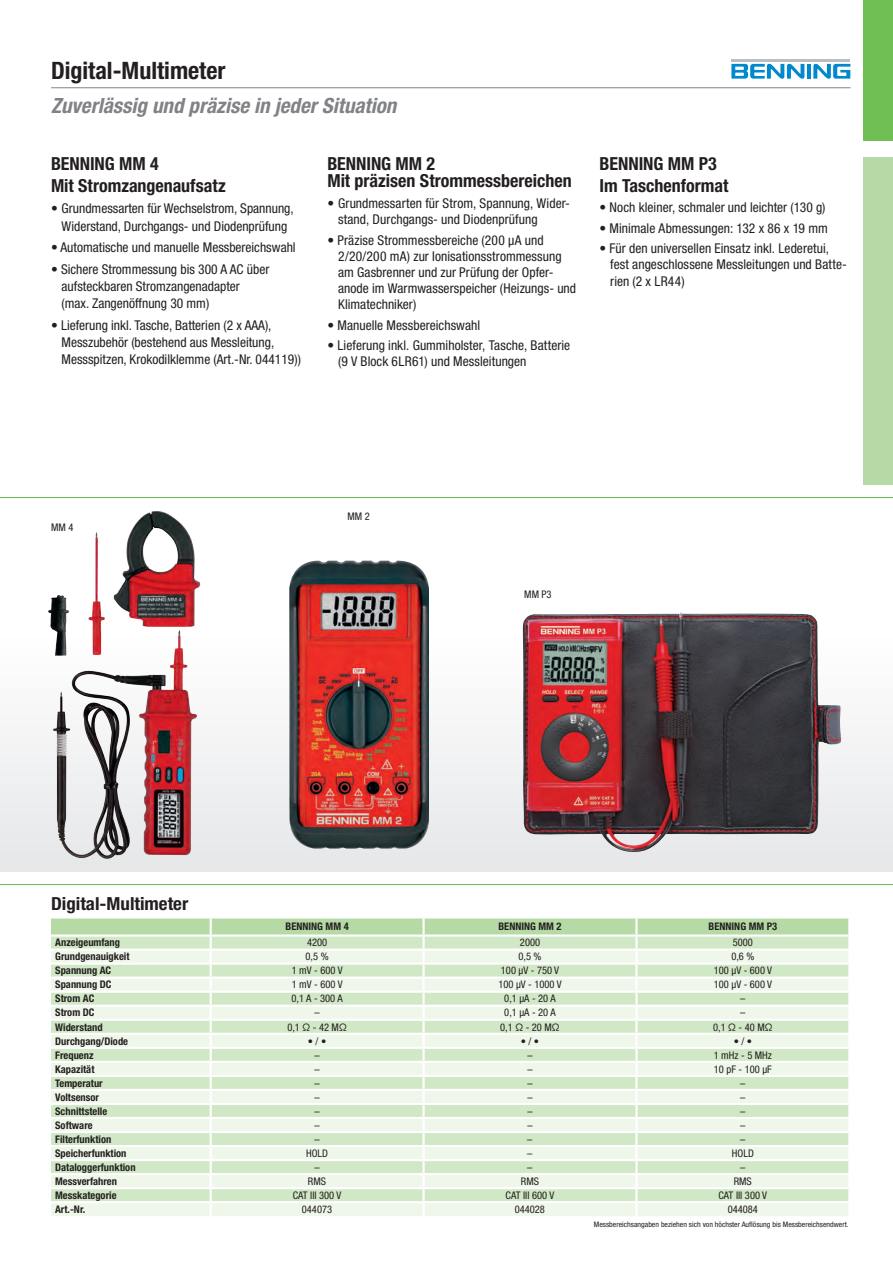
<style>
.page{position:relative;width:893px;height:1263px;background:#fff}
.page>*{position:absolute;margin:0;border:0;box-sizing:border-box;transform-origin:0 0}
.t1{font:700 condensed 24px "Helvetica Neue LT Pro";color:#231f20}
.t2{font:italic 700 condensed 21px "Helvetica Neue LT Pro";color:#808285}
.t3{font:700 condensed 18px/21.6px "Helvetica Neue LT Pro";color:#231f20}
.t4{font:700 condensed 18px "Helvetica Neue LT Pro";color:#231f20;scale:1.05 1}
.t5{font:condensed 13.5px/16.2px "Helvetica Neue LT Pro";color:#231f20}
.t6{font:condensed 10.5px "Helvetica Neue LT Pro";color:#231f20}
.t7{font:700 condensed 10.5px "Helvetica Neue LT Pro";color:#231f20}
.t8{font:condensed 7.5px "Helvetica Neue LT Pro";color:#231f20;scale:1.05 1}
</style>
<div class="page">
<div style="left:0;top:510px;width:893px;height:362px;background:linear-gradient(to bottom,#fff,#e8e9eb)"></div>
<div style="left:863px;top:157px;width:30px;height:328px;background:#b5daa5"></div>
<hr style="left:0;top:884px;width:893px;height:1px;background:#6fbf54">
<hr style="left:0;top:497px;width:893px;height:1px;background:#6fbf54">
<div style="left:863px;top:0;width:30px;height:140px;background:#6fbf54"></div>
<svg style="left:51px;top:918px;width:798px;height:298px"></svg>
<hr style="left:51px;top:87px;width:799px;height:1px;background:#808285">
<img style="left:523px;top:612px;width:319px;height:241px">
<img style="left:289px;top:559px;width:140px;height:289px">
<img style="left:26px;top:510px;width:193px;height:349px">
<hr style="left:731px;top:59px;width:119px;height:3px;background:#bcbdc0">
<hr style="left:807px;top:64px;width:4px;height:15px;background:#0089cf">
<svg style="left:731px;top:64px;width:73px;height:15px"></svg>
<svg style="left:813px;top:64px;width:37px;height:15px"></svg>
<h1 class="t1" style="left:51px;top:56px;width:176px">Digital-Multimeter</h1>
<h2 class="t2" style="left:51px;top:92px;width:347px">Zuverlässig und präzise in jeder Situation</h2>
<h3 class="t3" style="left:51px;top:153px;width:176px">BENNING MM 4<br>Mit Stromzangenaufsatz</h3>
<p class="t5" style="left:51px;top:200px;width:244px;line-height:17.2px;text-align:center">• Grundmessarten für Wechselstrom, Spannung,<br>Widerstand, Durchgangs- und Diodenprüfung</p>
<p class="t5" style="left:51px;top:239px;width:246px">• Automatische und manuelle Messbereichswahl</p>
<p class="t5" style="left:62px;top:260px;width:209px;line-height:17.2px;text-indent:-11px">• Sichere Strommessung bis 300 A AC über aufsteckbaren Stromzangenadapter (max. Zangenöffnung 30 mm)</p>
<p class="t5" style="left:62px;top:316px;width:241px;line-height:17.2px;text-indent:-11px">• Lieferung inkl. Tasche, Batterien (2 x AAA),<br>Messzubehör (bestehend aus Messleitung,<br>Messspitzen, Krokodilklemme (Art.-Nr. 044119))</p>
<h3 class="t3" style="left:327px;top:155px;width:246px;line-height:17.2px">BENNING MM 2<br>Mit präzisen Strommessbereichen</h3>
<p class="t5" style="left:338px;top:195px;width:233px;text-indent:-11px">• Grundmessarten für Strom, Spannung, Wider&shy;stand, Durchgangs- und Diodenprüfung</p>
<p class="t5" style="left:338px;top:232px;width:240px;text-indent:-11px">• Präzise Strommessbereiche (200 µA und 2/20/200 mA) zur Ionisationsstrommessung am Gasbrenner und zur Prüfung der Opfer&shy;anode im Warmwasserspeicher (Heizungs- und Klimatechniker)</p>
<p class="t5" style="left:327px;top:317px;width:154px">• Manuelle Messbereichswahl</p>
<p class="t5" style="left:338px;top:337px;width:234px;text-indent:-11px">• Lieferung inkl. Gummiholster, Tasche, Batterie (9 V Block 6LR61) und Messleitungen</p>
<h3 class="t3" style="left:600px;top:153px;width:130px">BENNING MM P3<br>Im Taschenformat</h3>
<p class="t5" style="left:600px;top:199px;width:227px">• Noch kleiner, schmaler und leichter (130 g)</p>
<p class="t5" style="left:600px;top:220px;width:230px">• Minimale Abmessungen: 132 x 86 x 19 mm</p>
<p class="t5" style="left:610px;top:240px;width:238px;text-indent:-11px">• Für den universellen Einsatz inkl. Lederetui, fest angeschlossene Messleitungen und Batte&shy;rien (2 x LR44)</p>
<p class="t6" style="left:51px;top:521px;width:24px">MM 4</p>
<p class="t6" style="left:347px;top:510px;width:24px">MM 2</p>
<p class="t6" style="left:524px;top:588px;width:29px">MM P3</p>
<h3 class="t4" style="left:51px;top:893px;width:132px">Digital-Multimeter</h3>
<p class="t7" style="left:286px;top:920px;width:65px">BENNING MM 4</p>
<p class="t7" style="left:498px;top:920px;width:65px">BENNING MM 2</p>
<p class="t7" style="left:709px;top:920px;width:70px">BENNING MM P3</p>
<p class="t7" style="left:55px;top:936px;width:66px">Anzeigeumfang</p>
<p class="t6" style="left:307px;top:936px;width:22px">4200</p>
<p class="t6" style="left:520px;top:936px;width:22px">2000</p>
<p class="t6" style="left:733px;top:936px;width:22px">5000</p>
<p class="t7" style="left:55px;top:950px;width:76px">Grundgenauigkeit</p>
<p class="t6" style="left:306px;top:950px;width:25px">0,5 %</p>
<p class="t6" style="left:518px;top:950px;width:25px">0,5 %</p>
<p class="t6" style="left:731px;top:950px;width:25px">0,6 %</p>
<p class="t7" style="left:55px;top:964px;width:57px">Spannung AC</p>
<p class="t6" style="left:292px;top:964px;width:52px">1 mV - 600 V</p>
<p class="t6" style="left:501px;top:964px;width:60px">100 µV - 750 V</p>
<p class="t6" style="left:714px;top:964px;width:60px">100 µV - 600 V</p>
<p class="t7" style="left:55px;top:978px;width:58px">Spannung DC</p>
<p class="t6" style="left:292px;top:978px;width:52px">1 mV - 600 V</p>
<p class="t6" style="left:498px;top:978px;width:65px">100 µV - 1000 V</p>
<p class="t6" style="left:714px;top:978px;width:60px">100 µV - 600 V</p>
<p class="t7" style="left:55px;top:992px;width:41px">Strom AC</p>
<p class="t6" style="left:291px;top:993px;width:53px">0,1 A - 300 A</p>
<p class="t6" style="left:504px;top:993px;width:53px">0,1 μA - 20 A</p>
<p class="t6" style="left:740px;top:993px;width:7px">–</p>
<p class="t7" style="left:55px;top:1006px;width:41px">Strom DC</p>
<p class="t6" style="left:314px;top:1007px;width:7px">–</p>
<p class="t6" style="left:504px;top:1007px;width:53px">0,1 μA - 20 A</p>
<p class="t6" style="left:740px;top:1007px;width:7px">–</p>
<p class="t7" style="left:55px;top:1020px;width:49px">Widerstand</p>
<p class="t6" style="left:287px;top:1021px;width:61px">0,1 Ω - 42 MΩ</p>
<p class="t6" style="left:500px;top:1021px;width:61px">0,1 Ω - 20 MΩ</p>
<p class="t6" style="left:713px;top:1021px;width:61px">0,1 Ω - 40 MΩ</p>
<p class="t7" style="left:55px;top:1034px;width:74px">Durchgang/Diode</p>
<p class="t6" style="left:308px;top:1035px;width:20px">• / •</p>
<p class="t6" style="left:521px;top:1035px;width:20px">• / •</p>
<p class="t6" style="left:734px;top:1035px;width:20px">• / •</p>
<p class="t7" style="left:55px;top:1048px;width:40px">Frequenz</p>
<p class="t6" style="left:314px;top:1049px;width:7px">–</p>
<p class="t6" style="left:527px;top:1049px;width:7px">–</p>
<p class="t6" style="left:714px;top:1049px;width:60px">1 mHz - 5 MHz</p>
<p class="t7" style="left:55px;top:1062px;width:41px">Kapazität</p>
<p class="t6" style="left:314px;top:1063px;width:7px">–</p>
<p class="t6" style="left:527px;top:1063px;width:7px">–</p>
<p class="t6" style="left:714px;top:1063px;width:60px">10 pF - 100 μF</p>
<p class="t7" style="left:55px;top:1076px;width:49px">Temperatur</p>
<p class="t6" style="left:314px;top:1077px;width:7px">–</p>
<p class="t6" style="left:527px;top:1077px;width:7px">–</p>
<p class="t6" style="left:740px;top:1077px;width:7px">–</p>
<p class="t7" style="left:55px;top:1090px;width:45px">Voltsensor</p>
<p class="t6" style="left:314px;top:1091px;width:7px">–</p>
<p class="t6" style="left:527px;top:1091px;width:7px">–</p>
<p class="t6" style="left:740px;top:1091px;width:7px">–</p>
<p class="t7" style="left:55px;top:1104px;width:54px">Schnittstelle</p>
<p class="t6" style="left:314px;top:1105px;width:7px">–</p>
<p class="t6" style="left:527px;top:1105px;width:7px">–</p>
<p class="t6" style="left:740px;top:1105px;width:7px">–</p>
<p class="t7" style="left:55px;top:1118px;width:39px">Software</p>
<p class="t6" style="left:314px;top:1119px;width:7px">–</p>
<p class="t6" style="left:527px;top:1119px;width:7px">–</p>
<p class="t6" style="left:740px;top:1119px;width:7px">–</p>
<p class="t7" style="left:55px;top:1133px;width:58px">Filterfunktion</p>
<p class="t6" style="left:314px;top:1133px;width:7px">–</p>
<p class="t6" style="left:527px;top:1133px;width:7px">–</p>
<p class="t6" style="left:740px;top:1133px;width:7px">–</p>
<p class="t7" style="left:55px;top:1147px;width:73px">Speicherfunktion</p>
<p class="t6" style="left:306px;top:1147px;width:23px">HOLD</p>
<p class="t6" style="left:527px;top:1147px;width:7px">–</p>
<p class="t6" style="left:732px;top:1147px;width:23px">HOLD</p>
<p class="t7" style="left:55px;top:1161px;width:82px">Dataloggerfunktion</p>
<p class="t6" style="left:314px;top:1161px;width:7px">–</p>
<p class="t6" style="left:527px;top:1161px;width:7px">–</p>
<p class="t6" style="left:740px;top:1161px;width:7px">–</p>
<p class="t7" style="left:55px;top:1175px;width:63px">Messverfahren</p>
<p class="t6" style="left:308px;top:1175px;width:20px">RMS</p>
<p class="t6" style="left:521px;top:1175px;width:20px">RMS</p>
<p class="t6" style="left:734px;top:1175px;width:20px">RMS</p>
<p class="t7" style="left:55px;top:1189px;width:63px">Messkategorie</p>
<p class="t6" style="left:293px;top:1189px;width:50px">CAT III 300 V</p>
<p class="t6" style="left:506px;top:1189px;width:50px">CAT III 600 V</p>
<p class="t6" style="left:718px;top:1189px;width:50px">CAT III 300 V</p>
<p class="t7" style="left:55px;top:1203px;width:32px">Art.-Nr.</p>
<p class="t6" style="left:302px;top:1203px;width:32px">044073</p>
<p class="t6" style="left:515px;top:1203px;width:32px">044028</p>
<p class="t6" style="left:728px;top:1203px;width:32px">044084</p>
<p class="t8" style="left:594px;top:1220px;width:244px">Messbereichsangaben beziehen sich von höchster Auflösung bis Messbereichsendwert.</p>
</div>
